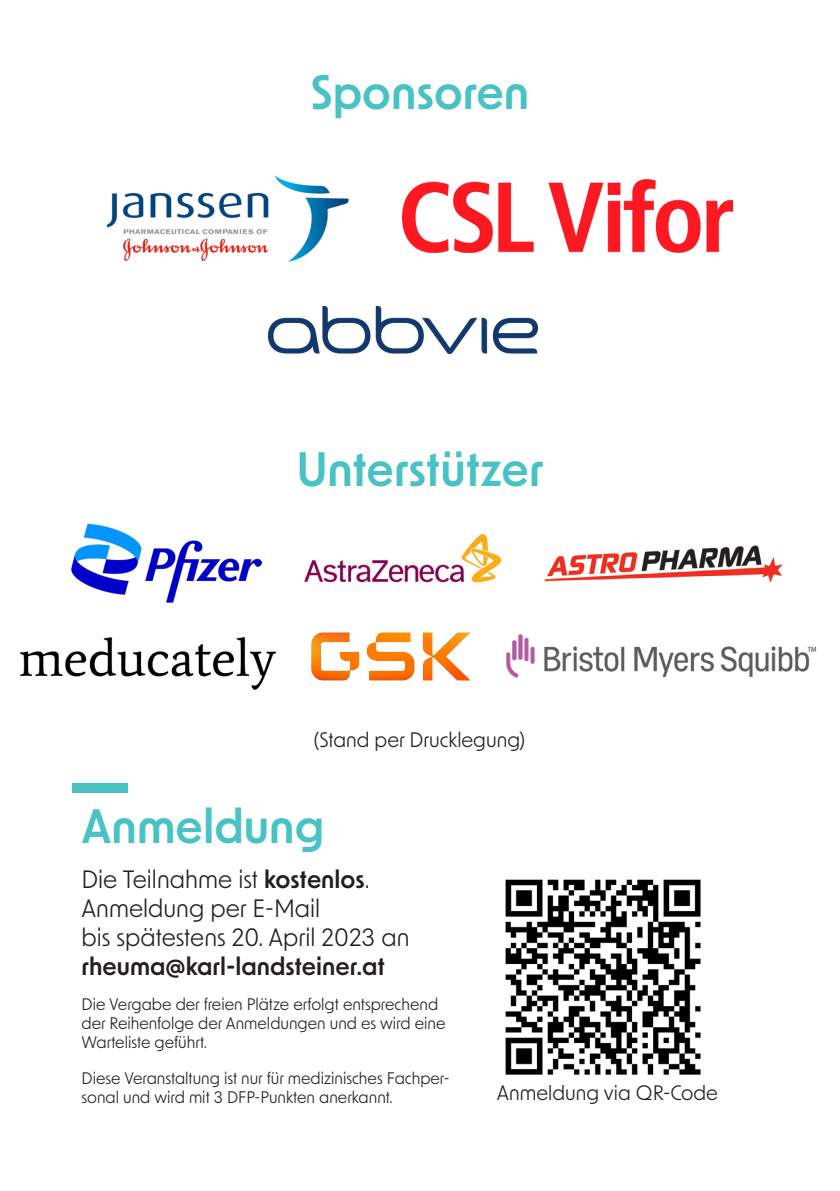
<style>
.page{position:relative;width:840px;height:1191px;background:#fff}
.page>*{position:absolute;margin:0;border:0;box-sizing:border-box;transform-origin:0 0}
.t1{font:600 46px "New Order";color:#48c2c4}
.t2{font:24px/28.8px "New Order";color:#231f20}
.t3{font:600 24px "New Order";color:#231f20}
.t4{font:20px "New Order";color:#231f20}
.t5{font:16px/19.2px "New Order";color:#231f20}
.s1{font-weight:600}
</style>
<div class="page">
<img style="left:505px;top:879px;width:196px;height:196px">
<img style="left:268px;top:306px;width:268px;height:47px">
<img style="left:544px;top:545px;width:239px;height:38px">
<img style="left:106px;top:175px;width:243px;height:87px">
<div style="left:72px;top:783px;width:56px;height:10px;background:#48c2c4"></div>
<img style="left:518px;top:634px;width:298px;height:43px">
<img style="left:72px;top:524px;width:190px;height:78px">
<img style="left:402px;top:180px;width:330px;height:73px">
<img style="left:19px;top:637px;width:244px;height:53px">
<img style="left:304px;top:533px;width:198px;height:50px">
<img style="left:263px;top:632px;width:255px;height:49px">
<h1 class="t1" style="left:310px;top:62px;width:220px">Sponsoren</h1>
<h1 class="t1" style="left:296px;top:439px;width:248px">Unterstützer</h1>
<p class="t4" style="left:314px;top:726px;width:212px">(Stand per Drucklegung)</p>
<h1 class="t1" style="left:81px;top:796px;width:244px">Anmeldung</h1>
<h2 class="t2" style="left:81px;top:864px;width:329px">Die Teilnahme ist <span class="s1">kostenlos</span>.<br>Anmeldung per E-Mail<br>bis spätestens 20. April 2023 an</h2>
<h2 class="t3" style="left:81px;top:950px;width:305px">rheuma@karl-landsteiner.at</h2>
<p class="t5" style="left:81px;top:993px;width:365px">Die Vergabe der freien Plätze erfolgt entsprechend der Reihenfolge der Anmeldungen und es wird eine<br>Warteliste geführt.</p>
<p class="t5" style="left:81px;top:1067px;width:369px">Diese Veranstaltung ist nur für medizinisches Fachper&shy;sonal und wird mit 3 DFP-Punkten anerkannt.</p>
<p class="t4" style="left:496px;top:1080px;width:223px">Anmeldung via QR-Code</p>
</div>
